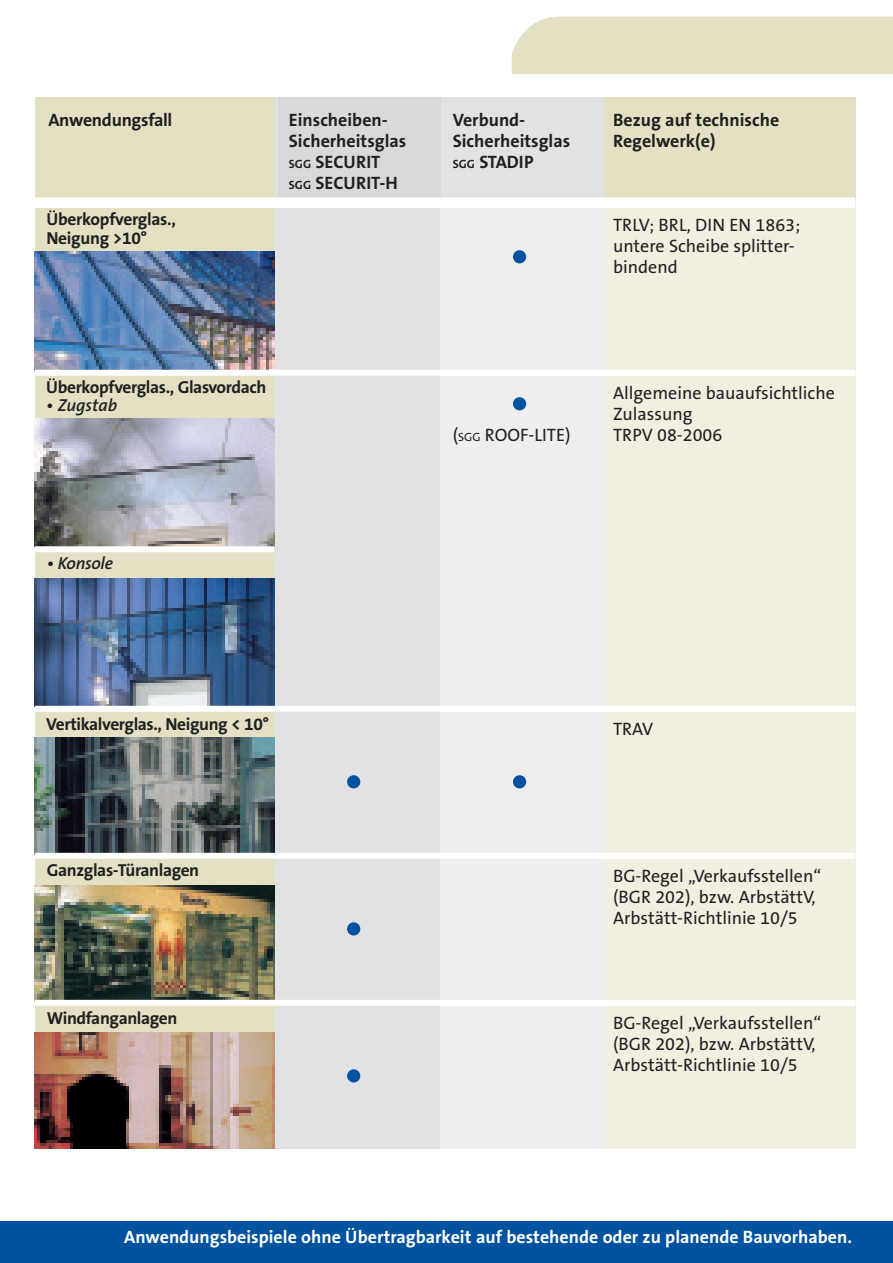
<style>
.page{position:relative;width:893px;height:1263px;background:#fff}
.page>*{position:absolute;margin:0;border:0;box-sizing:border-box;transform-origin:0 0}
.t1{font:18px/21px "The Sans B5 Plain";color:#231f20}
.t2{font:700 18px "The Sans B7";color:#231f20}
.t3{font:700 18px "The Sans B7";color:#fff}
.t4{font:700 17.4px/18.6px "The Sans B7";letter-spacing:-.02em;color:#231f20}
.t5{font:italic 600 17.4px "The Sans B6";letter-spacing:-.015em;color:#231f20}
.s1{font-size:12px}
</style>
<div class="page">
<div style="left:0;top:1221px;width:893px;height:42px;background:#0153a0"></div>
<div style="left:512px;top:16px;width:381px;height:58px;background:#e3e0c4"></div>
<div style="left:38px;top:152px;width:401px;height:996px;background:#e1e2e4"></div>
<div style="left:548px;top:204px;width:307px;height:944px;background:#f1f0e0"></div>
<div style="left:440px;top:204px;width:164px;height:944px;background:#eeeeef"></div>
<div style="left:35px;top:97px;width:808px;height:107px;background:#e1e2e4"></div>
<div style="left:604px;top:97px;width:251px;height:107px;background:#e3e0c4"></div>
<div style="left:278px;top:97px;width:162px;height:107px;background:#d8d9db"></div>
<div style="left:35px;top:97px;width:239px;height:1051px;background:#e3e0c4"></div>
<img style="left:35px;top:252px;width:239px;height:118px">
<img style="left:35px;top:738px;width:239px;height:115px">
<img style="left:35px;top:885px;width:239px;height:115px">
<img style="left:35px;top:1032px;width:239px;height:116px">
<img style="left:35px;top:418px;width:239px;height:128px">
<img style="left:35px;top:579px;width:239px;height:127px">
<div style="left:35px;top:197px;width:820px;height:11px;background:#fff"></div>
<div style="left:35px;top:370px;width:820px;height:6px;background:#fff"></div>
<div style="left:35px;top:546px;width:239px;height:6px;background:#fff"></div>
<div style="left:35px;top:706px;width:820px;height:6px;background:#fff"></div>
<div style="left:35px;top:853px;width:820px;height:6px;background:#fff"></div>
<div style="left:35px;top:1000px;width:820px;height:6px;background:#fff"></div>
<div style="left:347px;top:1069px;width:13px;height:13px;background:#0153a0;border-radius:50%"></div>
<div style="left:347px;top:922px;width:13px;height:13px;background:#0153a0;border-radius:50%"></div>
<div style="left:513px;top:775px;width:13px;height:13px;background:#0153a0;border-radius:50%"></div>
<div style="left:347px;top:775px;width:13px;height:13px;background:#0153a0;border-radius:50%"></div>
<div style="left:513px;top:397px;width:13px;height:13px;background:#0153a0;border-radius:50%"></div>
<div style="left:513px;top:250px;width:13px;height:13px;background:#0153a0;border-radius:50%"></div>
<p class="t2" style="left:48px;top:112px;width:126px">Anwendungsfall</p>
<p class="t2" style="left:289px;top:112px;width:100px">Einscheiben-</p>
<p class="t2" style="left:453px;top:112px;width:74px">Verbund-</p>
<p class="t2" style="left:613px;top:112px;width:168px">Bezug auf technische</p>
<p class="t2" style="left:289px;top:133px;width:119px">Sicherheitsglas</p>
<p class="t2" style="left:453px;top:133px;width:119px">Sicherheitsglas</p>
<p class="t2" style="left:613px;top:133px;width:104px">Regelwerk(e)</p>
<p class="t2" style="left:289px;top:154px;width:93px"><span class="s1">SGG</span> SECURIT</p>
<p class="t2" style="left:453px;top:154px;width:82px"><span class="s1">SGG</span> STADIP</p>
<p class="t2" style="left:289px;top:175px;width:110px"><span class="s1">SGG</span> SECURIT-H</p>
<p class="t1" style="left:613px;top:216px;width:189px">TRLV; BRL, DIN EN 1863; untere Scheibe splitter&shy;bindend</p>
<p class="t4" style="left:46px;top:211px;width:131px">Überkopfverglas.,<br>Neigung &gt;10°</p>
<p class="t4" style="left:46px;top:379px;width:222px">Überkopfverglas., Glasvordach</p>
<p class="t5" style="left:46px;top:398px;width:73px">• Zugstab</p>
<p class="t5" style="left:47px;top:555px;width:68px">• Konsole</p>
<p class="t4" style="left:46px;top:715px;width:225px">Vertikalverglas., Neigung &lt; 10°</p>
<p class="t4" style="left:47px;top:862px;width:154px">Ganzglas-Türanlagen</p>
<p class="t4" style="left:47px;top:1010px;width:132px">Windfanganlagen</p>
<p class="t1" style="left:613px;top:384px;width:223px">Allgemeine bauaufsichtliche<br>Zulassung</p>
<p class="t1" style="left:453px;top:426px;width:119px">(<span class="s1">SGG</span> ROOF-LITE)</p>
<p class="t1" style="left:613px;top:426px;width:111px">TRPV 08-2006</p>
<p class="t1" style="left:613px;top:720px;width:42px">TRAV</p>
<p class="t1" style="left:613px;top:867px;width:210px">BG-Regel „Verkaufsstellen“ (BGR 202), bzw. ArbstättV,<br>Arbstätt-Richtlinie 10/5</p>
<p class="t1" style="left:613px;top:1014px;width:210px">BG-Regel „Verkaufsstellen“ (BGR 202), bzw. ArbstättV,<br>Arbstätt-Richtlinie 10/5</p>
<p class="t3" style="left:124px;top:1229px;width:729px">Anwendungsbeispiele ohne Übertragbarkeit auf bestehende oder zu planende Bauvorhaben.</p>
</div>
